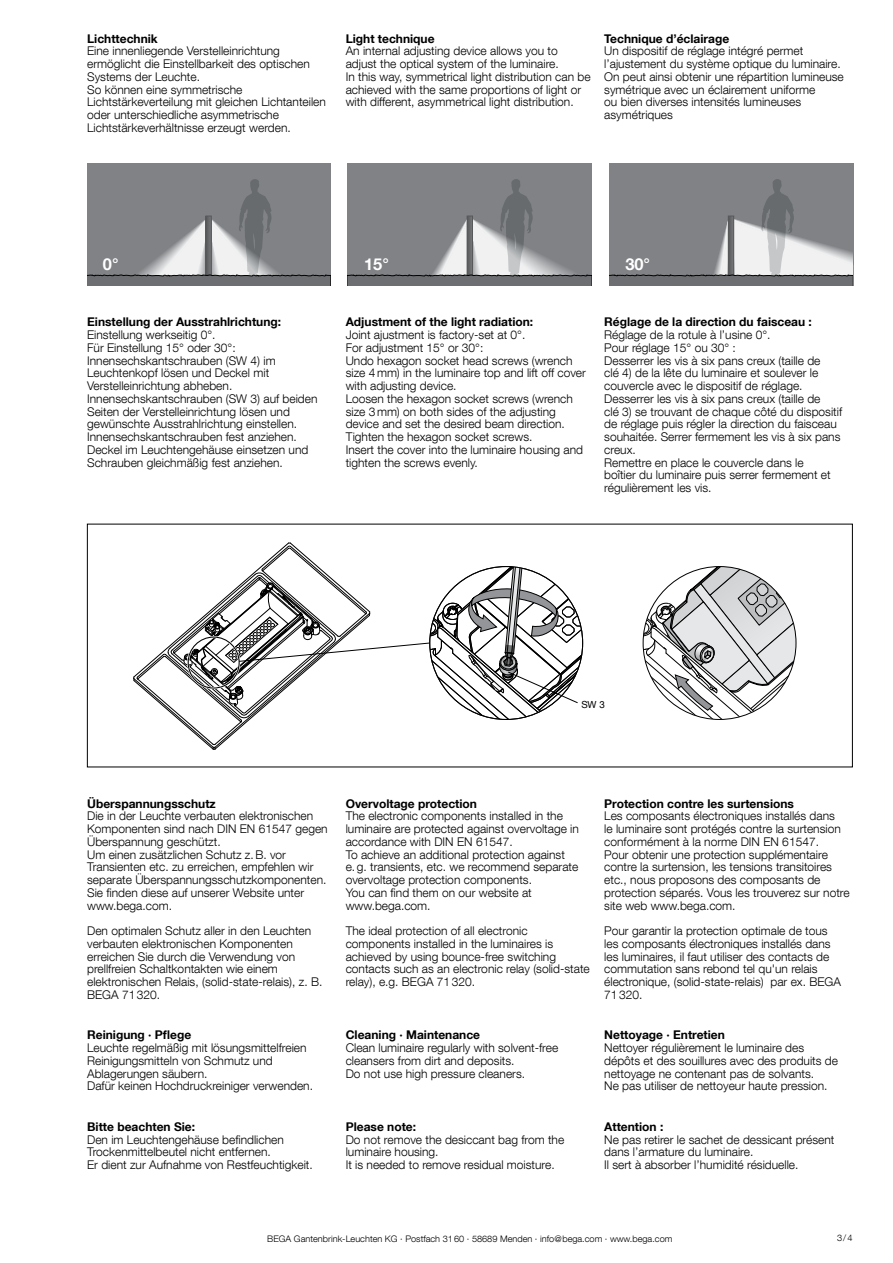
<style>
.page{position:relative;width:893px;height:1263px;background:#fff}
.page>*{position:absolute;margin:0;border:0;box-sizing:border-box;transform-origin:0 0}
.t1{font:700 16.35px "Helvetica Neue LT Com";color:#fff}
.cell_body{font:300 12px/12.8px "Helvetica Neue LT Com";color:#000}
.heading1{font:700 12px "Helvetica Neue LT Com";color:#000}
.cell_body-2{font:700 12px "Helvetica Neue LT Com";color:#000}
.t2{font:9.75px "Helvetica Neue LT Com";color:#000}
.t3{font:300 9px "Helvetica Neue LT Com";color:#000}
</style>
<div class="page">
<div style="left:87px;top:164px;width:244px;height:122px;background:#808285"></div>
<svg style="left:87px;top:179px;width:244px;height:107px"></svg>
<div style="left:348px;top:164px;width:244px;height:122px;background:#808285"></div>
<svg style="left:348px;top:179px;width:244px;height:107px"></svg>
<div style="left:609px;top:164px;width:244px;height:122px;background:#808285"></div>
<svg style="left:609px;top:179px;width:244px;height:107px"></svg>
<svg style="left:643px;top:566px;width:153px;height:153px"></svg>
<svg style="left:133px;top:543px;width:450px;height:207px"></svg>
<p class="heading1" style="left:87px;top:31px;width:72px">Lichttechnik</p>
<p class="cell_body" style="left:87px;top:44px;width:224px">Eine innenliegende Verstelleinrichtung ermöglicht die Einstellbarkeit des optischen<br>Systems der Leuchte.</p>
<p class="cell_body" style="left:87px;top:83px;width:240px">So können eine symmetrische Lichtstärkeverteilung mit gleichen Lichtanteilen oder unterschiedliche asymmetrische Lichtstärkeverhältnisse erzeugt werden.</p>
<p class="heading1" style="left:346px;top:31px;width:90px">Light technique</p>
<p class="cell_body" style="left:346px;top:44px;width:215px">An internal adjusting device allows you to adjust the optical system of the luminaire.</p>
<p class="cell_body" style="left:346px;top:70px;width:246px">In this way, symmetrical light distribution can be achieved with the same proportions of light or with different, asymmetrical light distribution.</p>
<p class="heading1" style="left:604px;top:31px;width:127px">Technique d’éclairage</p>
<p class="cell_body" style="left:604px;top:44px;width:238px">Un dispositif de réglage intégré permet l’ajustement du système optique du luminaire.</p>
<p class="cell_body" style="left:604px;top:70px;width:241px">On peut ainsi obtenir une répartition lumineuse symétrique avec un éclairement uniforme<br>ou bien diverses intensités lumineuses asymétriques</p>
<p class="t1" style="left:103px;top:253px;width:17px">0°</p>
<p class="t1" style="left:364px;top:253px;width:26px">15°</p>
<p class="t1" style="left:625px;top:253px;width:26px">30°</p>
<p class="cell_body-2" style="left:87px;top:314px;width:195px">Einstellung der Ausstrahlrichtung:</p>
<p class="cell_body" style="left:87px;top:328px;width:130px">Einstellung werkseitig 0°.</p>
<p class="cell_body" style="left:87px;top:341px;width:150px">Für Einstellung 15° oder 30°:</p>
<p class="cell_body" style="left:87px;top:354px;width:190px">Innensechskantschrauben (SW 4) im<br>Leuchtenkopf lösen und Deckel mit<br>Verstelleinrichtung abheben.</p>
<p class="cell_body" style="left:87px;top:392px;width:232px">Innensechskantschrauben (SW 3) auf beiden Seiten der Verstelleinrichtung lösen und gewünschte Ausstrahlrichtung einstellen.<br>Innensechskantschrauben fest anziehen.</p>
<p class="cell_body" style="left:87px;top:443px;width:223px">Deckel im Leuchtengehäuse einsetzen und<br>Schrauben gleichmäßig fest anziehen.</p>
<p class="cell_body-2" style="left:346px;top:314px;width:189px">Adjustment of the light radiation:</p>
<p class="cell_body" style="left:346px;top:328px;width:181px">Joint ajustment is factory-set at 0°.</p>
<p class="cell_body" style="left:346px;top:341px;width:139px">For adjustment 15° or 30°:</p>
<p class="cell_body" style="left:346px;top:354px;width:242px">Undo hexagon socket head screws (wrench size 4mm) in the luminaire top and lift off cover with adjusting device.</p>
<p class="cell_body" style="left:346px;top:392px;width:229px">Loosen the hexagon socket screws (wrench size 3mm) on both sides of the adjusting device and set the desired beam direction.<br>Tighten the hexagon socket screws.</p>
<p class="cell_body" style="left:346px;top:443px;width:239px">Insert the cover into the luminaire housing and tighten the screws evenly.</p>
<p class="cell_body-2" style="left:604px;top:314px;width:209px">Réglage de la direction du faisceau :</p>
<p class="cell_body" style="left:604px;top:328px;width:168px">Réglage de la rotule à l’usine 0°.</p>
<p class="cell_body" style="left:604px;top:341px;width:133px">Pour réglage 15° ou 30° :</p>
<p class="cell_body" style="left:604px;top:354px;width:218px">Desserrer les vis à six pans creux (taille de clé 4) de la lête du luminaire et soulever le couvercle avec le dispositif de réglage.</p>
<p class="cell_body" style="left:604px;top:392px;width:239px">Desserrer les vis à six pans creux (taille de<br>clé 3) se trouvant de chaque côté du dispositif de réglage puis régler la direction du faisceau souhaitée. Serrer fermement les vis à six pans creux.</p>
<p class="cell_body" style="left:604px;top:456px;width:228px">Remettre en place le couvercle dans le boîtier du luminaire puis serrer fermement et régulièrement les vis.</p>
<p class="t2" style="left:581px;top:698px;width:25px">SW 3</p>
<p class="heading1" style="left:87px;top:796px;width:130px">Überspannungsschutz</p>
<p class="cell_body" style="left:87px;top:809px;width:242px">Die in der Leuchte verbauten elektronischen Komponenten sind nach DIN EN 61547 gegen Überspannung geschützt.<br>Um einen zusätzlichen Schutz z.B. vor Transienten etc. zu erreichen, empfehlen wir separate Überspannungsschutzkomponenten.<br>Sie finden diese auf unserer Website unter www.bega.com.</p>
<p class="cell_body" style="left:87px;top:924px;width:237px">Den optimalen Schutz aller in den Leuchten verbauten elektronischen Komponenten erreichen Sie durch die Verwendung von prellfreien Schaltkontakten wie einem elektronischen Relais, (solid-state-relais), z. B.<br>BEGA 71320.</p>
<p class="heading1" style="left:87px;top:1027px;width:106px">Reinigung · Pflege</p>
<p class="cell_body" style="left:87px;top:1041px;width:221px">Leuchte regelmäßig mit lösungsmittelfreien<br>Reinigungsmitteln von Schmutz und<br>Ablagerungen säubern.</p>
<p class="cell_body" style="left:87px;top:1079px;width:227px">Dafür keinen Hochdruckreiniger verwenden.</p>
<p class="cell_body-2" style="left:87px;top:1119px;width:109px">Bitte beachten Sie:</p>
<p class="cell_body" style="left:87px;top:1133px;width:198px">Den im Leuchtengehäuse befindlichen<br>Trockenmittelbeutel nicht entfernen.</p>
<p class="cell_body" style="left:87px;top:1158px;width:227px">Er dient zur Aufnahme von Restfeuchtigkeit.</p>
<p class="heading1" style="left:346px;top:796px;width:133px">Overvoltage protection</p>
<p class="cell_body" style="left:346px;top:809px;width:235px">The electronic components installed in the luminaire are protected against overvoltage in accordance with DIN EN 61547.<br>To achieve an additional protection against e.g. transients, etc. we recommend separate overvoltage protection components.<br>You can find them on our website at www.bega.com.</p>
<p class="cell_body" style="left:346px;top:924px;width:246px">The ideal protection of all electronic components installed in the luminaires is achieved by using bounce-free switching contacts such as an electronic relay (solid-state relay), e.g. BEGA 71320.</p>
<p class="heading1" style="left:346px;top:1027px;width:136px">Cleaning · Maintenance</p>
<p class="cell_body" style="left:346px;top:1041px;width:214px">Clean luminaire regularly with solvent-free cleansers from dirt and deposits.</p>
<p class="cell_body" style="left:346px;top:1067px;width:181px">Do not use high pressure cleaners.</p>
<p class="cell_body-2" style="left:346px;top:1119px;width:72px">Please note:</p>
<p class="cell_body" style="left:346px;top:1133px;width:220px">Do not remove the desiccant bag from the luminaire housing.</p>
<p class="cell_body" style="left:346px;top:1158px;width:210px">It is needed to remove residual moisture.</p>
<p class="heading1" style="left:604px;top:796px;width:191px">Protection contre les surtensions</p>
<p class="cell_body" style="left:604px;top:809px;width:247px">Les composants électroniques installés dans<br>le luminaire sont protégés contre la surtension conformément à la norme DIN EN 61547.<br>Pour obtenir une protection supplémentaire contre la surtension, les tensions transitoires etc., nous proposons des composants de protection séparés. Vous les trouverez sur notre site web www.bega.com.</p>
<p class="cell_body" style="left:604px;top:924px;width:238px">Pour garantir la protection optimale de tous les composants électroniques installés dans les luminaires, il faut utiliser des contacts de commutation sans rebond tel qu'un relais électronique, (solid-state-relais) par ex. BEGA 71320.</p>
<p class="heading1" style="left:604px;top:1027px;width:122px">Nettoyage · Entretien</p>
<p class="cell_body" style="left:604px;top:1041px;width:235px">Nettoyer régulièrement le luminaire des dépôts et des souillures avec des produits de nettoyage ne contenant pas de solvants.</p>
<p class="cell_body" style="left:604px;top:1079px;width:225px">Ne pas utiliser de nettoyeur haute pression.</p>
<p class="cell_body-2" style="left:604px;top:1119px;width:61px">Attention :</p>
<p class="cell_body" style="left:604px;top:1133px;width:232px">Ne pas retirer le sachet de dessicant présent dans l’armature du luminaire.</p>
<p class="cell_body" style="left:604px;top:1158px;width:196px">Il sert à absorber l’humidité résiduelle.</p>
<p class="t3" style="left:267px;top:1233px;width:407px">BEGA Gantenbrink-Leuchten KG · Postfach 3160 · 58689 Menden · info@bega.com · www.bega.com</p>
<p class="t3" style="left:837px;top:1232px;width:17px">3/4</p>
</div>
